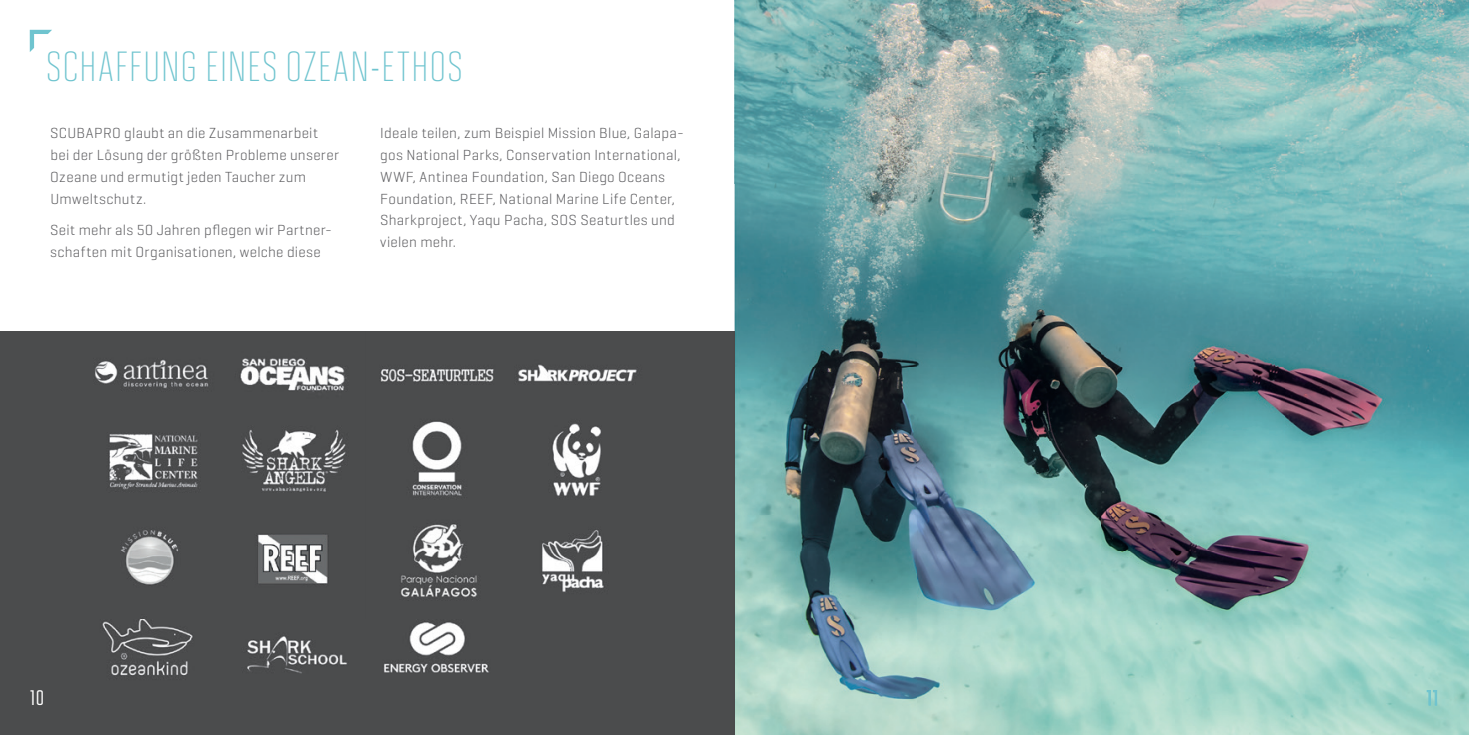
<style>
.page{position:relative;width:1469px;height:735px;background:#fff}
.page>*{position:absolute;margin:0;border:0;box-sizing:border-box;transform-origin:0 0}
.t1{font:300 42px "Solano Gothic Sc Pro";letter-spacing:.025em;color:#6fc4cf}
.t2{font:500 21px "Solano Gothic Sc Pro";color:#fff}
.t3{font:500 21px "Solano Gothic Sc Pro";color:#6fc4cf}
.t4{font:300 14.88px/21.9px "Geogrotesque";letter-spacing:.02em;color:#5c5c5f}
</style>
<div class="page">
<img style="left:734px;top:0;width:734px;height:734px">
<img style="left:0;top:331px;width:734px;height:403px">
<svg style="left:30px;top:30px;width:22px;height:22px"></svg>
<svg style="left:1426px;top:689px;width:10px;height:16px"></svg>
<h1 class="t1" style="left:46px;top:44px;width:418px">SCHAFFUNG EINES OZEAN-ETHOS</h1>
<p class="t4" style="left:50px;top:121px;width:290px">SCUBAPRO glaubt an die Zusammenarbeit bei der Lösung der größten Probleme unserer Ozeane und ermutigt jeden Taucher zum Umweltschutz.</p>
<p class="t4" style="left:50px;top:219px;width:283px">Seit mehr als 50 Jahren pflegen wir Partner&shy;schaften mit Organisationen, welche diese</p>
<p class="t4" style="left:380px;top:121px;width:305px">Ideale teilen, zum Beispiel Mission Blue, Galapa&shy;gos National Parks, Conservation International, WWF, Antinea Foundation, San Diego Oceans Foundation, REEF, National Marine Life Center, Sharkproject, Yaqu Pacha, SOS Seaturtles und vielen mehr.</p>
<h2 class="t2" style="left:30px;top:686px;width:16px">10</h2>
<h2 class="t3" style="left:1426px;top:686px;width:14px">11</h2>
</div>
